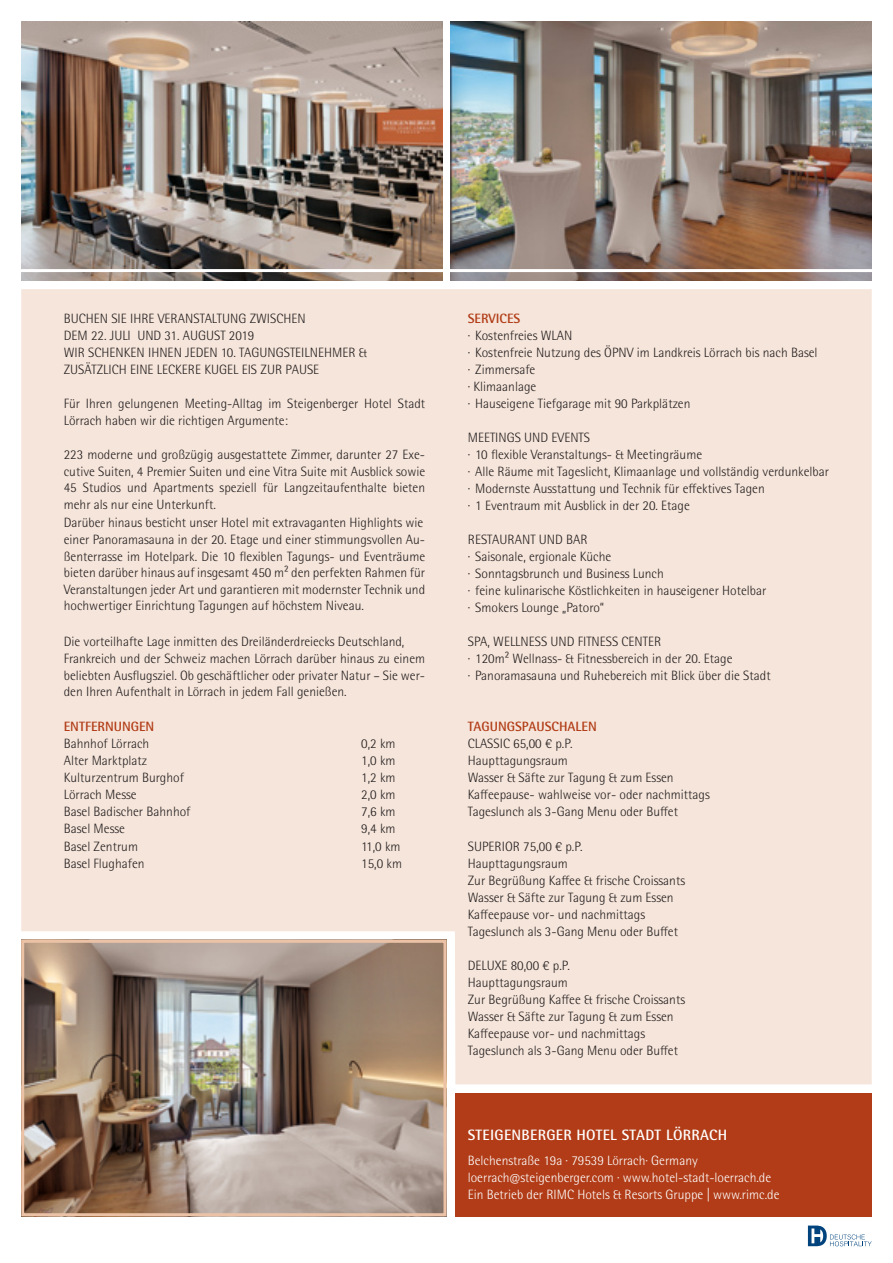
<style>
.page{position:relative;width:893px;height:1263px;background:#fff}
.page>*{position:absolute;margin:0;border:0;box-sizing:border-box;transform-origin:0 0}
.Adresse_Hotel{font:700 15px "Rotis Semi Sans W1 G";letter-spacing:.02em;color:#fff}
.copy{font:300 13.5px/16.5px "Rotis Semi Sans W1 G";color:#231f20;text-align:justify}
.Adresse{font:300 13.5px "Rotis Semi Sans W1 G";color:#fff}
.Subhead_DE{font:700 13.5px "Rotis Semi Sans W1 G";color:#b13c17}
</style>
<div class="page">
<div style="left:21px;top:289px;width:851px;height:795px;background:#f6e5da"></div>
<img style="left:21px;top:21px;width:421px;height:260px">
<img style="left:451px;top:21px;width:421px;height:260px">
<hr style="left:11px;top:269px;width:871px;height:3px;background:#fff">
<div style="left:455px;top:1093px;width:417px;height:123px;background:#b13c17"></div>
<img style="left:25px;top:944px;width:417px;height:268px">
<div style="left:21px;top:940px;width:425px;height:276px;border:3px solid #ebc2a5"></div>
<svg style="left:808px;top:1225px;width:64px;height:21px"></svg>
<p class="copy" style="left:64px;top:311px;width:23px">BUCHEN</p>
<p class="copy" style="left:111px;top:311px;width:26px">SIE IHRE</p>
<p class="copy" style="left:158px;top:311px;width:15px">VERANSTALT</p>
<p class="copy" style="left:222px;top:311px;width:52px">UNG ZWISCHEN</p>
<p class="copy" style="left:64px;top:328px;width:9px">DEM</p>
<p class="copy" style="left:91px;top:328px;width:165px">22. JULI UND 31. AUGUST 2019</p>
<p class="copy" style="left:64px;top:345px;width:33px">WIR SCHEN</p>
<p class="copy" style="left:124px;top:345px;width:32px">KEN IHNEN</p>
<p class="copy" style="left:185px;top:345px;width:12px">JEDEN</p>
<p class="copy" style="left:221px;top:345px;width:55px">10. TAGUNGSTEILNEHMER</p>
<p class="copy" style="left:359px;top:345px;width:10px">&amp;</p>
<p class="copy" style="left:64px;top:362px;width:35px">ZUSÄTZLICH</p>
<p class="copy" style="left:130px;top:362px;width:7px">EINE</p>
<p class="copy" style="left:157px;top:362px;width:157px">LECKERE KUGEL EIS ZUR PAUSE</p>
<p class="copy" style="left:64px;top:396px;width:363px">Für I hren gelungenen Meeting-Alltag im Steigenberger Hotel Stadt<br>Lörrach haben wir die richtigen Argumente:</p>
<p class="copy" style="left:64px;top:447px;width:363px">223 moderne und großzügig ausgestattete Zimmer, darunter 27 Exe&shy;cutive Suiten, 4 Premier Suiten und eine Vitra Suite mit Ausblick sowie 45 Studios und Apartments speziell für Langzeitaufenthalte bieten mehr als nur eine Unterkunft.</p>
<p class="copy" style="left:64px;top:515px;width:361px">Darüber hinaus besticht unser Hotel mit extravaganten H ighlights wie</p>
<p class="copy" style="left:64px;top:532px;width:363px">einer Panoramasauna in der 20. Etage und einer stimmungsvollen Au&shy;ßenterrasse im Hotelpark. Die 10 flexiblen Tagungs- und Eventräume bieten darüber hinaus auf insgesamt 450 m² den perfekten Rahmen für Veranstaltungen jeder Art und garantieren mit modernster Technik und hochwertiger Einrichtung Tagungen auf höchstem N iveau.</p>
<p class="copy" style="left:64px;top:634px;width:342px">Die vorteilhafte Lage inmitten des Dreiländerdreiecks Deutschland,</p>
<p class="copy" style="left:64px;top:651px;width:363px">Frankreich und der Schweiz machen Lörrach darüber hinaus zu einem beliebten Ausflugsziel. Ob geschäftlicher oder privater Natur – Sie wer&shy;den I hren Aufenthalt in Lörrach in jedem Fall genießen.</p>
<p class="Subhead_DE" style="left:64px;top:718px;width:67px">ENTFERNUNGEN</p>
<p class="Subhead_DE" style="left:468px;top:718px;width:131px">TAGUNGSPAUSCHALEN</p>
<p class="Subhead_DE" style="left:468px;top:310px;width:53px">SERVICES</p>
<p class="copy" style="left:468px;top:328px;width:91px">· Kostenfreies WLAN</p>
<p class="copy" style="left:468px;top:345px;width:351px">· Kostenfreie N utzung des ÖPNV im Landkreis Lörrach bis nach Basel</p>
<p class="copy" style="left:468px;top:362px;width:69px">· Zimmersafe</p>
<p class="copy" style="left:468px;top:379px;width:70px">· Klimaanlage</p>
<p class="copy" style="left:468px;top:396px;width:224px">· Hauseigene Tiefgarage mit 90 Parkplätzen</p>
<p class="copy" style="left:468px;top:430px;width:8px">MEETINGS</p>
<p class="copy" style="left:524px;top:430px;width:48px">UND EVENTS</p>
<p class="copy" style="left:468px;top:447px;width:236px">· 10 flexible Veranstaltungs- &amp; Meetingräume</p>
<p class="copy" style="left:468px;top:464px;width:363px">· Alle Räume mit Tageslicht, Klimaanlage und vollständig verdunkelbar</p>
<p class="copy" style="left:468px;top:481px;width:298px">· Modernste Ausstattung und Technik für effektives Tagen</p>
<p class="copy" style="left:468px;top:498px;width:224px">· 1 Eventraum mit Ausblick in der 20. Etage</p>
<p class="copy" style="left:468px;top:532px;width:8px">RESTA</p>
<p class="copy" style="left:499px;top:532px;width:16px">URANT</p>
<p class="copy" style="left:539px;top:532px;width:43px">UND BAR</p>
<p class="copy" style="left:468px;top:549px;width:145px">· Saisonale, ergionale Küche</p>
<p class="copy" style="left:468px;top:566px;width:198px">· Sonntagsbrunch und Business Lunch</p>
<p class="copy" style="left:468px;top:583px;width:300px">· feine kulinarische Köstlichkeiten in hauseigener Hotelbar</p>
<p class="copy" style="left:468px;top:600px;width:138px">· Smokers Lounge „Patoro“</p>
<p class="copy" style="left:468px;top:634px;width:44px">SPA, WELLNESS</p>
<p class="copy" style="left:551px;top:634px;width:34px">UND FITNESS</p>
<p class="copy" style="left:622px;top:634px;width:8px">CENTER</p>
<p class="copy" style="left:468px;top:651px;width:266px">· 120m² Wellnass- &amp; Fitnessbereich in der 20. Etage</p>
<p class="copy" style="left:468px;top:668px;width:304px">· Panoramasauna und Ruhebereich mit Blick über die Stadt</p>
<p class="copy" style="left:64px;top:736px;width:87px">Bahnhof Lörrach</p>
<p class="copy" style="left:361px;top:736px;width:36px">0,2 km</p>
<p class="copy" style="left:64px;top:753px;width:85px">Alter Marktplatz</p>
<p class="copy" style="left:361px;top:753px;width:36px">1,0 km</p>
<p class="copy" style="left:64px;top:770px;width:122px">Kulturzentrum Burghof</p>
<p class="copy" style="left:361px;top:770px;width:36px">1,2 km</p>
<p class="copy" style="left:64px;top:787px;width:74px">Lörrach M esse</p>
<p class="copy" style="left:361px;top:787px;width:36px">2,0 km</p>
<p class="copy" style="left:64px;top:804px;width:128px">Basel Badischer Bahnhof</p>
<p class="copy" style="left:361px;top:804px;width:36px">7,6 km</p>
<p class="copy" style="left:64px;top:821px;width:63px">Basel M esse</p>
<p class="copy" style="left:361px;top:821px;width:36px">9,4 km</p>
<p class="copy" style="left:64px;top:838px;width:76px">Basel Zentrum</p>
<p class="copy" style="left:361px;top:838px;width:41px">11,0 km</p>
<p class="copy" style="left:64px;top:855px;width:82px">Basel Flughafen</p>
<p class="copy" style="left:361px;top:855px;width:42px">15,0 km</p>
<p class="copy" style="left:468px;top:736px;width:7px">CLASSIC</p>
<p class="copy" style="left:513px;top:736px;width:61px">65,00 € p.P.</p>
<p class="copy" style="left:468px;top:753px;width:102px">Haupttagungsraum</p>
<p class="copy" style="left:468px;top:770px;width:207px">Wasser &amp; Säfte zur Tagung &amp; zum Essen</p>
<p class="copy" style="left:468px;top:787px;width:244px">Kaffeepause- wahlweise vor- oder nachmittags</p>
<p class="copy" style="left:468px;top:804px;width:212px">Tageslunch als 3-Gang Menu oder Buffet</p>
<p class="copy" style="left:468px;top:838px;width:22px">SUPERIOR</p>
<p class="copy" style="left:523px;top:838px;width:61px">75,00 € p.P.</p>
<p class="copy" style="left:468px;top:855px;width:102px">Haupttagungsraum</p>
<p class="copy" style="left:468px;top:872px;width:219px">Zur Begrüßung Kaffee &amp; frische Croissants</p>
<p class="copy" style="left:468px;top:889px;width:207px">Wasser &amp; Säfte zur Tagung &amp; zum Essen</p>
<p class="copy" style="left:468px;top:906px;width:179px">Kaffeepause vor- und nachmittags</p>
<p class="copy" style="left:468px;top:923px;width:212px">Tageslunch als 3-Gang Menu oder Buffet</p>
<p class="copy" style="left:468px;top:957px;width:104px">DELUXE 80,00 € p.P.</p>
<p class="copy" style="left:468px;top:974px;width:102px">Haupttagungsraum</p>
<p class="copy" style="left:468px;top:991px;width:219px">Zur Begrüßung Kaffee &amp; frische Croissants</p>
<p class="copy" style="left:468px;top:1008px;width:207px">Wasser &amp; Säfte zur Tagung &amp; zum Essen</p>
<p class="copy" style="left:468px;top:1025px;width:179px">Kaffeepause vor- und nachmittags</p>
<p class="copy" style="left:468px;top:1042px;width:212px">Tageslunch als 3-Gang Menu oder Buffet</p>
<p class="Adresse_Hotel" style="left:468px;top:1125px;width:259px">STEIGENBERGER HOTEL STADT LÖRRACH</p>
<p class="Adresse" style="left:468px;top:1153px;width:232px">Belchenstraße 19a · 79539 Lörrach· Germany</p>
<p class="Adresse" style="left:468px;top:1170px;width:305px">loerrach@steigenberger.com · www.hotel-stadt-loerrach.de</p>
<p class="Adresse" style="left:468px;top:1187px;width:87px">Ein Betrieb der RIMC</p>
<p class="Adresse" style="left:577px;top:1187px;width:204px">Hotels &amp; Resorts Gruppe | www.rimc.de</p>
</div>
